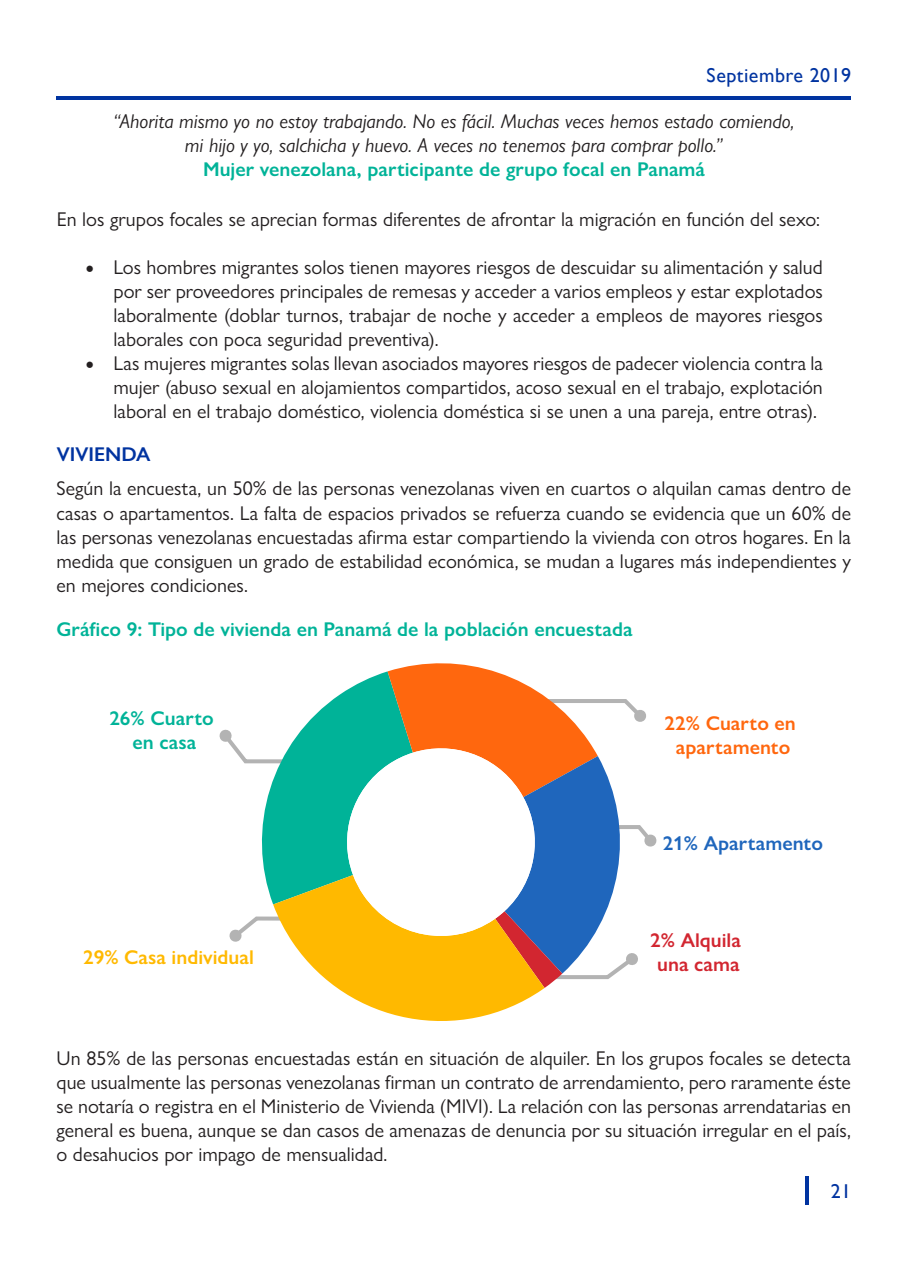
<style>
.page{position:relative;width:908px;height:1276px;background:#fff}
.page>*{position:absolute;margin:0;border:0;box-sizing:border-box;transform-origin:0 0}
.t1{font:20px/24px "Gill Sans Nova";color:#231f20;text-align:justify}
.t2{font:italic 20px/24px "Gill Sans Nova";color:#231f20;text-align:center}
.t3{font:600 20px/24px "Gill Sans Nova";color:#00b398;text-align:center}
.t4{font:600 20px/24px "Gill Sans Nova";color:#ff670e;text-align:center}
.t5{font:600 20px "Gill Sans Nova";color:#ffb900}
.t6{font:20px "Gill Sans";letter-spacing:.025em;color:#0033a0}
.t7{font:600 20px/24px "Gill Sans Nova";color:#d22630;text-align:center}
.t8{font:600 20px "Gill Sans Nova";color:#1f66bc}
.t9{font:600 20px "Gill Sans Nova";color:#0033a0}
.s1{font-family:"Minion Pro";font-size:24px}
</style>
<div class="page">
<svg style="left:805px;top:1176px;width:3px;height:29px"></svg>
<hr style="left:57px;top:96px;width:793px;height:4px;background:#0033a0">
<svg style="left:219px;top:663px;width:438px;height:358px"></svg>
<p class="t6" style="left:706px;top:63px;width:146px">Septiembre 2019</p>
<p class="t2" style="left:113px;top:109px;width:682px">“Ahorita mismo yo no estoy trabajando. No es fácil. Muchas veces hemos estado comiendo, mi hijo y yo, salchicha y huevo. A veces no tenemos para comprar pollo.”</p>
<p class="t3" style="left:203px;top:157px;width:503px">Mujer venezolana, participante de grupo focal en Panamá</p>
<p class="t1" style="left:57px;top:207px;width:764px">En los grupos focales se aprecian formas diferentes de afrontar la migración en función del sexo:</p>
<p class="t1" style="left:113px;top:255px;width:710px;text-indent:-28px"><span class="s1">•</span> Los hombres migrantes solos tienen mayores riesgos de descuidar su alimentación y salud por ser proveedores principales de remesas y acceder a varios empleos y estar explotados laboralmente (doblar turnos, trabajar de noche y acceder a empleos de mayores riesgos laborales con poca seguridad preventiva).</p>
<p class="t1" style="left:113px;top:351px;width:710px;text-indent:-28px"><span class="s1">•</span> Las mujeres migrantes solas llevan asociados mayores riesgos de padecer violencia contra la mujer (abuso sexual en alojamientos compartidos, acoso sexual en el trabajo, explotación laboral en el trabajo doméstico, violencia doméstica si se unen a una pareja, entre otras).</p>
<p class="t9" style="left:57px;top:442px;width:95px">VIVIENDA</p>
<p class="t1" style="left:56px;top:476px;width:795px">Según la encuesta, un 50% de las personas venezolanas viven en cuartos o alquilan camas dentro de casas o apartamentos. La falta de espacios privados se refuerza cuando se evidencia que un 60% de las personas venezolanas encuestadas afirma estar compartiendo la vivienda con otros hogares. En la medida que consiguen un grado de estabilidad económica, se mudan a lugares más independientes y en mejores condiciones.</p>
<p class="t3" style="left:56px;top:616px;width:577px">Gráfico 9: Tipo de vivienda en Panamá de la población encuestada</p>
<p class="t3" style="left:109px;top:706px;width:106px">26% Cuarto en casa</p>
<p class="t4" style="left:664px;top:711px;width:133px">22% Cuarto en apartamento</p>
<p class="t8" style="left:662px;top:830px;width:162px">21% Apartamento</p>
<p class="t5" style="left:83px;top:945px;width:172px">29% Casa individual</p>
<p class="t7" style="left:650px;top:928px;width:92px">2% Alquila una cama</p>
<p class="t1" style="left:56px;top:1046px;width:795px">Un 85% de las personas encuestadas están en situación de alquiler. En los grupos focales se detecta que usualmente las personas venezolanas firman un contrato de arrendamiento, pero raramente éste se notaría o registra en el Ministerio de Vivienda (MIVI). La relación con las personas arrendatarias en general es buena, aunque se dan casos de amenazas de denuncia por su situación irregular en el país, o desahucios por impago de mensualidad.</p>
<p class="t6" style="left:830px;top:1179px;width:22px">21</p>
</div>
